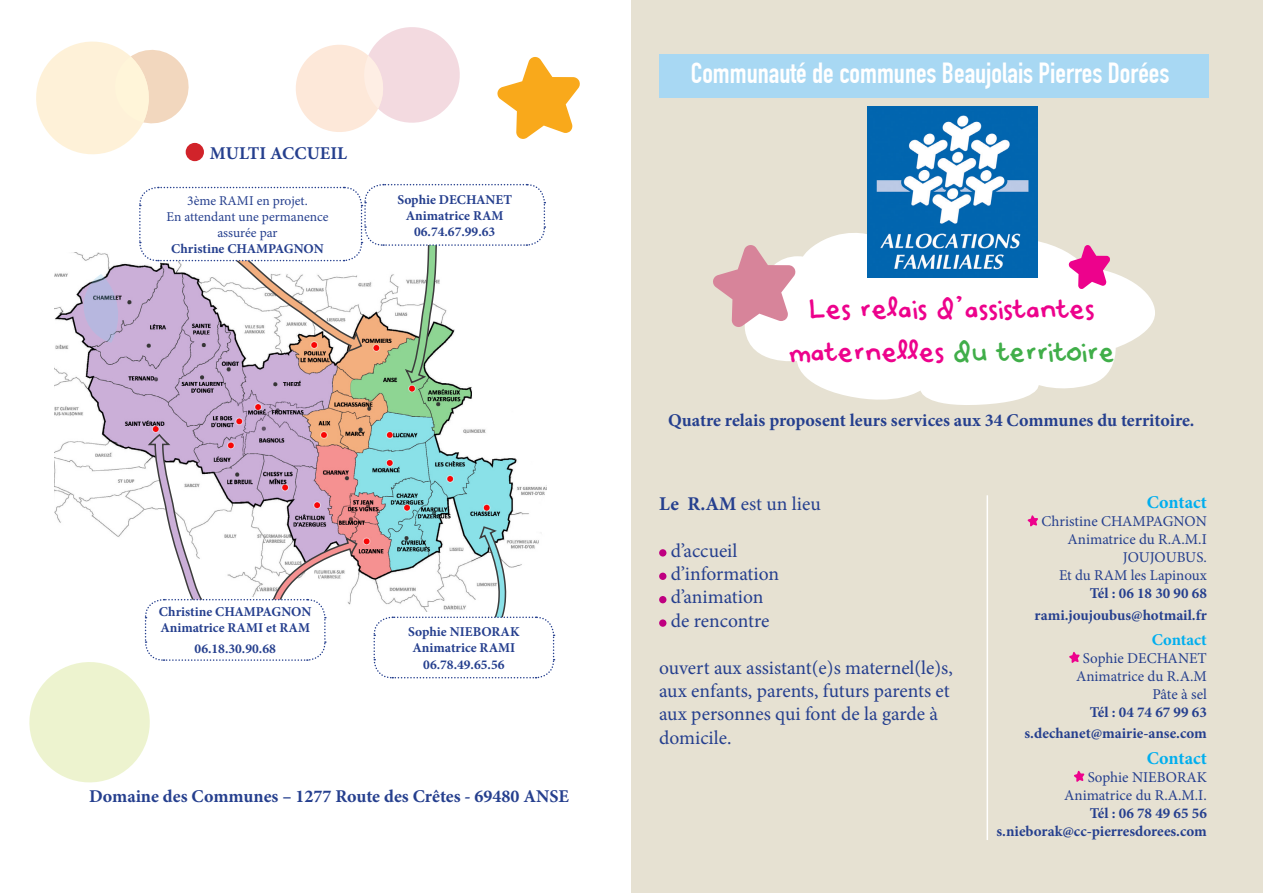
<style>
.page{position:relative;width:1263px;height:893px;background:#fff}
.page>*{position:absolute;margin:0;border:0;box-sizing:border-box;transform-origin:0 0}
.t1{font:36px "Denne Etude";color:#40ae49}
.t2{font:36px "Denne Etude";color:#ed028c}
.t3{font:700 28.5px "DIN Condensed";color:#fff}
.t4{font:19.5px/23.4px "Minion Pro";color:#253f8e}
.t5{font:700 18px "Minion Pro";color:#253f8e}
.t6{font:700 18px "Minion Pro";color:#00aeef}
.t7{font:700 16.5px "Minion Pro";color:#00aeef}
.t8{font:15px "Minion Pro";color:#253f8e}
.t9{font:700 15px "Minion Pro";color:#253f8e}
.t10{font:700 13.5px/21.6px "Minion Pro";color:#253f8e;text-align:center}
.t11{font:13.5px/16.2px "Minion Pro";color:#253f8e;text-align:center}
.s1{color:#ed028c}
.s2{font-weight:700}
</style>
<div class="page">
<div style="left:631px;top:0;width:632px;height:893px;background:#e6e1d2"></div>
<svg style="left:745px;top:217px;width:410px;height:188px;fill:#fff"></svg>
<div style="left:764px;top:256px;width:67px;height:60px;background:#fff;border-radius:50%"></div>
<svg style="left:1069px;top:245px;width:41px;height:44px"></svg>
<svg style="left:713px;top:245px;width:83px;height:82px"></svg>
<img style="left:867px;top:107px;width:170px;height:170px">
<div style="left:659px;top:549px;width:7px;height:8px;background:#bf0080;border-radius:50%"></div>
<div style="left:659px;top:573px;width:7px;height:7px;background:#bf0080;border-radius:50%"></div>
<div style="left:659px;top:596px;width:7px;height:7px;background:#bf0080;border-radius:50%"></div>
<div style="left:659px;top:619px;width:7px;height:8px;background:#bf0080;border-radius:50%"></div>
<svg style="left:1028px;top:515px;width:10px;height:11px"></svg>
<svg style="left:1069px;top:652px;width:10px;height:11px"></svg>
<svg style="left:1074px;top:771px;width:10px;height:11px"></svg>
<svg style="left:497px;top:57px;width:83px;height:82px"></svg>
<div style="left:659px;top:54px;width:550px;height:44px;background:#a8d8f3"></div>
<hr style="left:986px;top:495px;width:2px;height:345px;background:#fff">
<img style="left:54px;top:253px;width:492px;height:327px">
<svg style="left:373px;top:525px;width:182px;height:154px"></svg>
<svg style="left:138px;top:183px;width:408px;height:201px"></svg>
<div style="left:186px;top:143px;width:18px;height:18px;background:#d1232a;border-radius:50%"></div>
<svg style="left:296px;top:27px;width:164px;height:105px"></svg>
<svg style="left:29px;top:433px;width:330px;height:350px"></svg>
<svg style="left:80px;top:274px;width:43px;height:69px;background:#b9b0d4"></svg>
<svg style="left:36px;top:41px;width:157px;height:120px"></svg>
<p class="t5" style="left:210px;top:140px;width:139px">MULTI ACCUEIL</p>
<p class="t11" style="left:187px;top:192px;width:122px">3ème RAMI en projet.</p>
<p class="t11" style="left:166px;top:208px;width:164px">En attendant une permanence assurée par</p>
<p class="t10" style="left:171px;top:238px;width:154px">Christine CHAMPAGNON</p>
<p class="t10" style="left:397px;top:188px;width:116px">Sophie DECHANET</p>
<p class="t10" style="left:406px;top:204px;width:99px">Animatrice RAM</p>
<p class="t10" style="left:414px;top:221px;width:83px">06.74.67.99.63</p>
<p class="t10" style="left:159px;top:600px;width:154px">Christine CHAMPAGNON</p>
<p class="t10" style="left:160px;top:616px;width:151px">Animatrice RAMI et RAM<br>06.18.30.90.68</p>
<p class="t10" style="left:408px;top:621px;width:113px">Sophie NIEBORAK</p>
<p class="t10" style="left:412px;top:637px;width:104px">Animatrice RAMI</p>
<p class="t10" style="left:423px;top:653px;width:83px">06.78.49.65.56</p>
<p class="t5" style="left:89px;top:783px;width:481px">Domaine des Communes – 1277 Route des Crêtes - 69480 ANSE</p>
<p class="t3" style="left:691px;top:56px;width:480px">Communauté de communes Beaujolais Pierres Dorées</p>
<p class="t2" style="left:809px;top:290px;width:287px">Les relais d’assistantes</p>
<p class="t1" style="left:789px;top:334px;width:327px"><span class="s1">maternelles</span> du territoire</p>
<p class="t5" style="left:668px;top:408px;width:528px">Quatre relais proposent leurs services aux 34 Communes du territoire.</p>
<p class="t4" style="left:659px;top:492px;width:163px"><span class="s2">Le R.AM</span> est un lieu</p>
<p class="t4" style="left:671px;top:539px;width:68px">d’accueil</p>
<p class="t4" style="left:671px;top:562px;width:110px">d’information</p>
<p class="t4" style="left:671px;top:585px;width:94px">d’animation</p>
<p class="t4" style="left:671px;top:609px;width:100px">de rencontre</p>
<p class="t4" style="left:659px;top:656px;width:295px">ouvert aux assistant(e)s maternel(le)s,</p>
<p class="t4" style="left:659px;top:679px;width:292px">aux enfants, parents, futurs parents et aux personnes qui font de la garde à domicile.</p>
<p class="t6" style="left:1147px;top:490px;width:62px">Contact</p>
<p class="t8" style="left:1041px;top:511px;width:167px">Christine CHAMPAGNON</p>
<p class="t8" style="left:1067px;top:529px;width:141px">Animatrice du R.A.M.I</p>
<p class="t8" style="left:1123px;top:547px;width:86px">JOUJOUBUS.</p>
<p class="t8" style="left:1059px;top:565px;width:149px">Et du RAM les Lapinoux</p>
<p class="t9" style="left:1090px;top:583px;width:119px">Tél : 06 18 30 90 68</p>
<p class="t9" style="left:1034px;top:605px;width:174px">rami.joujoubus@hotmail.fr</p>
<p class="t7" style="left:1152px;top:628px;width:57px">Contact</p>
<p class="t8" style="left:1083px;top:648px;width:125px">Sophie DECHANET</p>
<p class="t8" style="left:1076px;top:666px;width:132px">Animatrice du R.A.M</p>
<p class="t8" style="left:1152px;top:684px;width:56px">Pâte à sel</p>
<p class="t9" style="left:1090px;top:701px;width:119px">Tél : 04 74 67 99 63</p>
<p class="t9" style="left:1024px;top:723px;width:184px">s.dechanet@mairie-anse.com</p>
<p class="t6" style="left:1147px;top:745px;width:62px">Contact</p>
<p class="t8" style="left:1088px;top:767px;width:121px">Sophie NIEBORAK</p>
<p class="t8" style="left:1064px;top:785px;width:144px">Animatrice du R.A.M.I.</p>
<p class="t9" style="left:1090px;top:802px;width:119px">Tél : 06 78 49 65 56</p>
<p class="t9" style="left:996px;top:820px;width:212px">s.nieborak@cc-pierresdorees.com</p>
</div>
